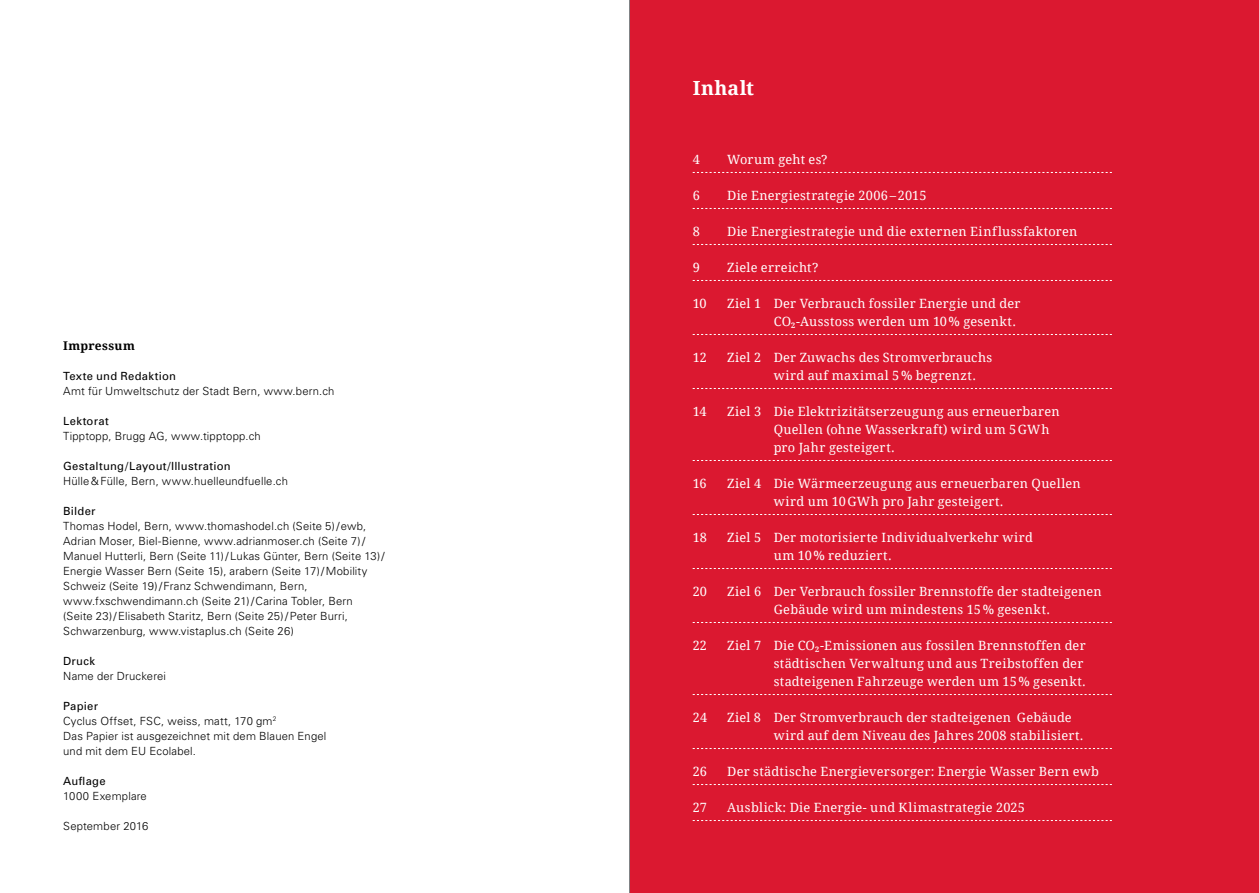
<style>
.page{position:relative;width:1259px;height:893px;background:#fff}
.page>*{position:absolute;margin:0;border:0;box-sizing:border-box;transform-origin:0 0}
.t1{font:700 19.5px "Droid Serif";letter-spacing:.02em;color:#fff}
.t2{font:12.75px/18px "Droid Serif";letter-spacing:.02em;color:#fff}
.t3{font:700 12px "Droid Serif";letter-spacing:.025em;color:#000}
.t4{font:300 11.25px/15px "Univers";letter-spacing:.015em;color:#000}
.t5{font:11.25px "Univers";letter-spacing:.025em;color:#000}
.s1{font-weight:400}
</style>
<div class="page">
<div style="left:629px;top:0;width:630px;height:893px;background:#db1830"></div>
<svg style="left:692px;top:172px;width:420px;height:1px"></svg>
<svg style="left:692px;top:208px;width:420px;height:1px"></svg>
<svg style="left:692px;top:244px;width:420px;height:1px"></svg>
<svg style="left:692px;top:280px;width:420px;height:1px"></svg>
<svg style="left:692px;top:334px;width:420px;height:1px"></svg>
<svg style="left:692px;top:388px;width:420px;height:1px"></svg>
<svg style="left:692px;top:460px;width:420px;height:1px"></svg>
<svg style="left:692px;top:514px;width:420px;height:1px"></svg>
<svg style="left:692px;top:568px;width:420px;height:1px"></svg>
<svg style="left:692px;top:622px;width:420px;height:1px"></svg>
<svg style="left:692px;top:694px;width:420px;height:1px"></svg>
<svg style="left:692px;top:748px;width:420px;height:1px"></svg>
<svg style="left:692px;top:784px;width:420px;height:1px"></svg>
<svg style="left:692px;top:820px;width:420px;height:1px"></svg>
<hr style="left:629px;top:0;width:1px;height:893px;background:#808285">
<p class="t3" style="left:63px;top:339px;width:73px">Impressum</p>
<p class="t5" style="left:63px;top:369px;width:114px">Texte und Redaktion</p>
<p class="t4" style="left:63px;top:383px;width:273px">Amt für Umweltschutz der Stadt Bern, www.bern.ch</p>
<p class="t5" style="left:63px;top:414px;width:47px">Lektorat</p>
<p class="t4" style="left:63px;top:428px;width:199px">Tipptopp, Brugg AG, www.tipptopp.ch</p>
<p class="t5" style="left:63px;top:459px;width:169px">Gestaltung/Layout/Illustration</p>
<p class="t4" style="left:63px;top:473px;width:226px">Hülle&amp;Fülle, Bern, www.huelleundfuelle.ch</p>
<p class="t5" style="left:63px;top:504px;width:34px">Bilder</p>
<p class="t4" style="left:63px;top:518px;width:323px">Thomas Hodel, Bern, www.thomashodel.ch (Seite 5)/ewb, Adrian Moser, Biel-Bienne, www.adrianmoser.ch (Seite 7)/ - Manuel Hutterli, Bern (Seite 11)/Lukas Günter, Bern (Seite 13)/ Energie Wasser Bern (Seite 15), arabern (Seite 17)/Mobility Schweiz (Seite 19)/Franz Schwendimann, Bern, www.fxschwendimann.ch (Seite 21)/Carina Tobler, Bern (Seite 23)/Elisabeth Staritz, Bern (Seite 25)/Peter Burri, Schwarzenburg, www.vistaplus.ch (Seite 26)</p>
<p class="t5" style="left:63px;top:654px;width:33px">Druck</p>
<p class="t4" style="left:63px;top:668px;width:104px">Name der Druckerei</p>
<p class="t4" style="left:63px;top:698px;width:265px"><span class="s1">Papier<br></span>Cyclus Offset, FSC, weiss, matt, 170 gm<sup>2<br></sup>Das Papier ist ausgezeichnet mit dem Blauen Engel und mit dem EU Ecolabel.</p>
<p class="t5" style="left:63px;top:774px;width:44px">Auflage</p>
<p class="t4" style="left:63px;top:788px;width:85px">1000 Exemplare</p>
<p class="t4" style="left:63px;top:818px;width:87px">September 2016</p>
<h1 class="t1" style="left:692px;top:77px;width:63px">Inhalt</h1>
<p class="t2" style="left:692px;top:150px;width:9px">4</p>
<p class="t2" style="left:727px;top:150px;width:102px">Worum geht es?</p>
<p class="t2" style="left:692px;top:186px;width:9px">6</p>
<p class="t2" style="left:727px;top:186px;width:201px">Die Energiestrategie 2006–2015</p>
<p class="t2" style="left:692px;top:222px;width:9px">8</p>
<p class="t2" style="left:727px;top:222px;width:352px">Die Energiestrategie und die externen Einflussfaktoren</p>
<p class="t2" style="left:692px;top:258px;width:9px">9</p>
<p class="t2" style="left:727px;top:258px;width:93px">Ziele erreicht?</p>
<p class="t2" style="left:692px;top:294px;width:15px">10</p>
<p class="t2" style="left:773px;top:294px;width:248px;text-indent:-47px">Ziel 1 Der Verbrauch fossiler Energie und der<br>CO<sub>2</sub>-Ausstoss werden um 10% gesenkt.</p>
<p class="t2" style="left:692px;top:348px;width:16px">12</p>
<p class="t2" style="left:773px;top:348px;width:220px;text-indent:-46px">Ziel 2 Der Zuwachs des Stromverbrauchs wird auf maximal 5% begrenzt.</p>
<p class="t2" style="left:692px;top:402px;width:15px">14</p>
<p class="t2" style="left:773px;top:402px;width:287px;text-indent:-46px">Ziel 3 Die Elektrizitätserzeugung aus erneuerbaren<br>Quellen (ohne Wasserkraft) wird um 5GWh pro Jahr gesteigert.</p>
<p class="t2" style="left:692px;top:474px;width:15px">16</p>
<p class="t2" style="left:773px;top:474px;width:309px;text-indent:-46px">Ziel 4 Die Wärmeerzeugung aus erneuerbaren Quellen wird um 10GWh pro Jahr gesteigert.</p>
<p class="t2" style="left:692px;top:528px;width:16px">18</p>
<p class="t2" style="left:773px;top:528px;width:261px;text-indent:-46px">Ziel 5 Der motorisierte Individualverkehr wird um 10% reduziert.</p>
<p class="t2" style="left:692px;top:582px;width:16px">20</p>
<p class="t2" style="left:727px;top:582px;width:376px;text-align:center">Ziel 6 Der Verbrauch fossiler Brennstoffe der stadteigenen<br>Gebäude wird um mindestens 15% gesenkt.</p>
<p class="t2" style="left:692px;top:636px;width:16px">22</p>
<p class="t2" style="left:773px;top:636px;width:314px;text-indent:-46px">Ziel 7 Die CO<sub>2</sub>-Emissionen aus fossilen Brennstoffen der städtischen Verwaltung und aus Treibstoffen der stadteigenen Fahrzeuge werden um 15% gesenkt.</p>
<p class="t2" style="left:692px;top:708px;width:16px">24</p>
<p class="t2" style="left:773px;top:708px;width:311px;text-indent:-46px">Ziel 8 Der Stromverbrauch der stadteigenen Gebäude wird auf dem Niveau des Jahres 2008 stabilisiert.</p>
<p class="t2" style="left:692px;top:762px;width:16px">26</p>
<p class="t2" style="left:727px;top:762px;width:373px">Der städtische Energieversorger: Energie Wasser Bern ewb</p>
<p class="t2" style="left:692px;top:798px;width:16px">27</p>
<p class="t2" style="left:727px;top:798px;width:299px">Ausblick: Die Energie- und Klimastrategie 2025</p>
</div>
